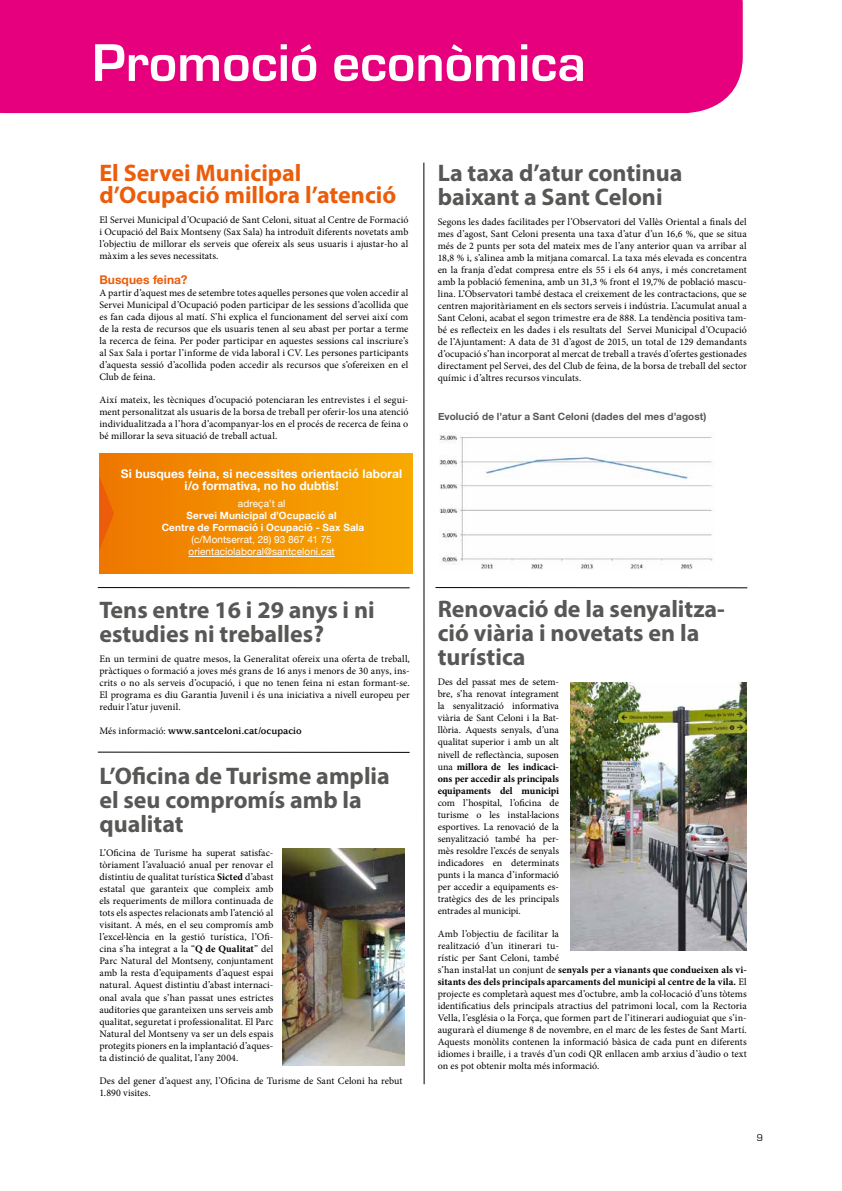
<style>
.page{position:relative;width:842px;height:1191px;background:#fff}
.page>*{position:absolute;margin:0;border:0;box-sizing:border-box;transform-origin:0 0}
.t1{font:700 55px "Eurostile";color:#fff}
.t2{font:700 24px/24px "Myriad Pro";color:#575756}
.t3{font:700 24px/22px "Myriad Pro";color:#eb5d0b}
.t4{font:700 12px/12px "Helvetica Neue";letter-spacing:.005em;color:#fff;text-align:center}
.t5{font:700 12px "Helvetica Neue";letter-spacing:.005em;color:#eb5d0b}
.t6{font:10px/12px "Minion Pro";letter-spacing:.005em;color:#000;text-align:justify}
.t7{font:10px/12px "Helvetica Neue";letter-spacing:.005em;color:#fff;text-align:center}
.t8{font:700 10px/12px "Helvetica Neue";letter-spacing:.015em;color:#fff;text-align:center}
.t9{font:700 10px "Helvetica Neue";letter-spacing:.01em;color:#575756}
.t10{font:700 10px "AT Usherwood";letter-spacing:.01em;color:#000}
.t11{font:10px "Eurostile";color:#000}
.s1{font-family:"Minion Pro";font-weight:400}
.s2{font-weight:700}
</style>
<div class="page">
<div style="left:0;top:0;width:743px;height:113px;background:#e6007d"></div>
<hr style="left:98px;top:752px;width:312px;height:1px;background:#000">
<hr style="left:98px;top:587px;width:312px;height:1px;background:#000">
<hr style="left:435px;top:587px;width:312px;height:1px;background:#000">
<hr style="left:424px;top:163px;width:1px;height:921px;background:#000">
<svg style="left:99px;top:453px;width:313px;height:120px;background:#f29001"></svg>
<img style="left:570px;top:682px;width:177px;height:269px">
<img style="left:282px;top:848px;width:123px;height:217px">
<img style="left:439px;top:435px;width:274px;height:135px">
<h1 class="t1" style="left:92px;top:33px;width:496px">Promoció econòmica</h1>
<h2 class="t3" style="left:99px;top:161px;width:298px">El Servei Municipal d’Ocupació millora l’atenció</h2>
<p class="t6" style="left:99px;top:214px;width:311px">El Servei Municipal d’Ocupació de Sant Celoni, situat al Centre de Formació i Ocupació del Baix Montseny (Sax Sala) ha introduït diferents novetats amb l’objectiu de millorar els serveis que ofereix als seus usuaris i ajustar-ho al màxim a les seves necessitats.</p>
<p class="t5" style="left:99px;top:270px;width:90px">Busques feina?</p>
<p class="t6" style="left:99px;top:286px;width:311px">A partir d’aquest mes de setembre totes aquelles persones que volen accedir al Servei Municipal d’Ocupació poden participar de les sessions d’acollida que es fan cada dijous al matí. S’hi explica el funcionament del servei així com de la resta de recursos que els usuaris tenen al seu abast per portar a terme la recerca de feina. Per poder participar en aquestes sessions cal inscriure’s al Sax Sala i portar l’informe de vida laboral i CV. Les persones participants d’aquesta sessió d’acollida poden accedir als recursos que s’ofereixen en el Club de feina.</p>
<p class="t6" style="left:99px;top:394px;width:311px">Així mateix, les tècniques d’ocupació potenciaran les entrevistes i el segui&shy;ment personalitzat als usuaris de la borsa de treball per oferir-los una atenció individualitzada a l’hora d’acompanyar-los en el procés de recerca de feina o bé millorar la seva situació de treball actual.</p>
<p class="t4" style="left:121px;top:468px;width:283px">Si busques feina, si necessites orientació laboral i/o formativa, no ho dubtis!</p>
<p class="t7" style="left:238px;top:498px;width:49px">adreça’t al</p>
<p class="t8" style="left:162px;top:510px;width:204px">Servei Municipal d’Ocupació al<br>Centre de Formació i Ocupació - Sax Sala</p>
<p class="t7" style="left:188px;top:534px;width:148px">(c/Montserrat, 28) 93 867 41 75 orientaciolaboral@santceloni.cat</p>
<h2 class="t2" style="left:99px;top:597px;width:277px">Tens entre 16 i 29 anys i ni estudies ni treballes?</h2>
<p class="t6" style="left:99px;top:653px;width:312px">En un termini de quatre mesos, la Generalitat ofereix una oferta de treball, pràctiques o formació a joves més grans de 16 anys i menors de 30 anys, ins&shy;crits o no als serveis d’ocupació, i que no tenen feina ni estan formant-se.<br>El programa es diu Garantia Juvenil i és una iniciativa a nivell europeu per reduir l’atur juvenil.</p>
<p class="t10" style="left:99px;top:724px;width:204px"><span class="s1">Més informació:</span> www.santceloni.cat/ocupacio</p>
<h2 class="t2" style="left:99px;top:763px;width:292px">L’Oficina de Turisme amplia el seu compromís amb la qualitat</h2>
<p class="t6" style="left:99px;top:847px;width:176px">L’Oficina de Turisme ha superat satisfac&shy;tòriament l’avaluació anual per renovar el distintiu de qualitat turística <span class="s2">Sicted</span> d’abast estatal que garanteix que compleix amb els requeriments de millora continuada de tots els aspectes relacionats amb l’atenció al visitant. A més, en el seu compromís amb l’excel·lència en la gestió turística, l’Ofi&shy;cina s’ha integrat a la “<span class="s2">Q de Qualitat</span>” del Parc Natural del Montseny, conjuntament amb la resta d’equipaments d’aquest espai natural. Aquest distintiu d’abast internaci&shy;onal avala que s’han passat unes estrictes auditories que garanteixen uns serveis amb qualitat, seguretat i professionalitat. El Parc Natural del Montseny va ser un dels espais protegits pioners en la implantació d’aques&shy;ta distinció de qualitat, l’any 2004.</p>
<p class="t6" style="left:99px;top:1074px;width:305px">Des del gener d’aquest any, l’Oficina de Turisme de Sant Celoni ha rebut<br>1.890 visites.</p>
<h2 class="t2" style="left:438px;top:160px;width:246px">La taxa d’atur continua baixant a Sant Celoni</h2>
<p class="t6" style="left:438px;top:216px;width:311px">Segons les dades facilitades per l’Observatori del Vallès Oriental a finals del mes d’agost, Sant Celoni presenta una taxa d’atur d’un 16,6 %, que se situa més de 2 punts per sota del mateix mes de l’any anterior quan va arribar al 18,8 % i, s’alinea amb la mitjana comarcal. La taxa més elevada es concentra en la franja d’edat compresa entre els 55 i els 64 anys, i més concretament amb la població femenina, amb un 31,3 % front el 19,7% de població mascu&shy;lina. L’Observatori també destaca el creixement de les contractacions, que se centren majoritàriament en els sectors serveis i indústria. L’acumulat anual a Sant Celoni, acabat el segon trimestre era de 888. La tendència positiva tam&shy;bé es reflecteix en les dades i els resultats del Servei Municipal d’Ocupació de l’Ajuntament: A data de 31 d’agost de 2015, un total de 129 demandants d’ocupació s’han incorporat al mercat de treball a través d’ofertes gestionades directament pel Servei, des del Club de feina, de la borsa de treball del sector químic i d’altres recursos vinculats.</p>
<p class="t9" style="left:438px;top:409px;width:270px">Evolució de l’atur a Sant Celoni (dades del mes d’agost)</p>
<h2 class="t2" style="left:438px;top:596px;width:289px">Renovació de la senyalitza&shy;ció viària i novetats en la turística</h2>
<p class="t6" style="left:438px;top:676px;width:123px">Des del passat mes de setem&shy;bre, s’ha renovat íntegrament la senyalització informativa viària de Sant Celoni i la Bat&shy;llòria. Aquests senyals, d’una qualitat superior i amb un alt nivell de reflectància, suposen una <span class="s2">millora de les indicaci&shy;ons per accedir als principals equipaments del municipi</span></p>
<p class="t6" style="left:438px;top:796px;width:123px">com l’hospital, l’oficina de turisme o les instal·lacions esportives. La renovació de la senyalització també ha per&shy;mès resoldre l’excés de senyals indicadores en determinats punts i la manca d’informació per accedir a equipaments es&shy;tratègics des de les principals entrades al municipi.</p>
<p class="t6" style="left:438px;top:927px;width:311px;text-align:left">Amb l’objectiu de facilitar la<br>realització d’un itinerari tu-<br>rístic per Sant Celoni, també<br>s’han instal·lat un conjunt de <span class="s2">senyals per a vianants que condueixen als vi&shy;sitants des dels principals aparcaments del municipi al centre de la vila.</span> El projecte es completarà aquest mes d’octubre, amb la col·locació d’uns tòtems identificatius dels principals atractius del patrimoni local, com la Rectoria Vella, l’església o la Força, que formen part de l’itinerari audioguiat que s’in&shy;augurarà el diumenge 8 de novembre, en el marc de les festes de Sant Martí.<br>Aquests monòlits contenen la informació bàsica de cada punt en diferents idiomes i braille, i a través d’un codi QR enllacen amb arxius d’àudio o text on es pot obtenir molta més informació.</p>
<p class="t11" style="left:757px;top:1132px;width:8px">9</p>
</div>
